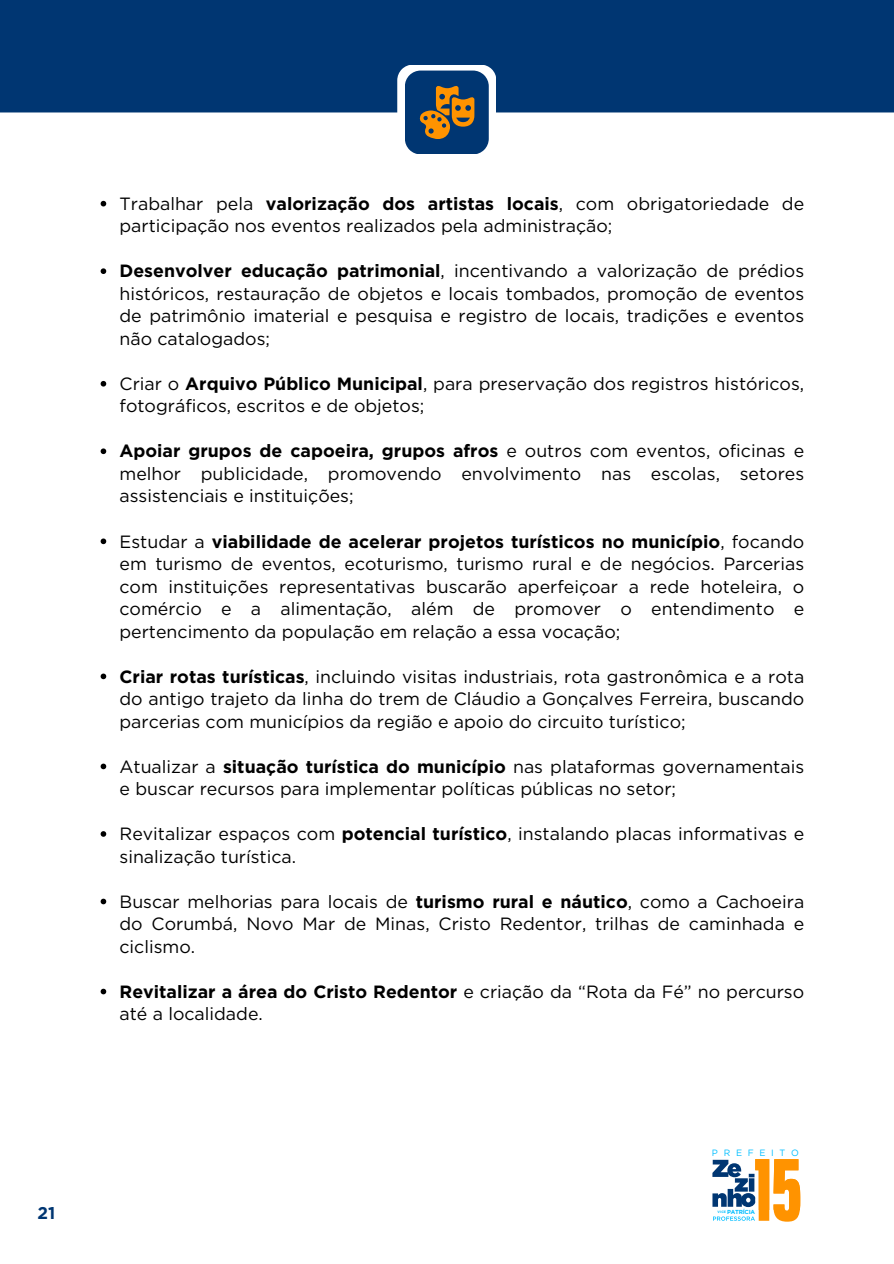
<style>
.page{position:relative;width:894px;height:1264px;background:#fff}
.page>*{position:absolute;margin:0;border:0;box-sizing:border-box;transform-origin:0 0}
.t1{font:17.7px/22.5px "Gotham";color:#000}
.t2{font:700 16.95px "Gotham";color:#003672}
.t3{font:9.15px "Gotham";letter-spacing:.625em;color:#00beff}
.t4{font:700 5.85px "Gotham";letter-spacing:-.035em;color:#00beff}
.s1{font-weight:700}
</style>
<div class="page">
<svg style="left:101px;top:201px;width:5px;height:5px"></svg>
<svg style="left:101px;top:268px;width:5px;height:6px"></svg>
<svg style="left:101px;top:381px;width:5px;height:5px"></svg>
<svg style="left:101px;top:448px;width:5px;height:6px"></svg>
<svg style="left:101px;top:538px;width:5px;height:6px"></svg>
<svg style="left:101px;top:673px;width:5px;height:6px"></svg>
<svg style="left:101px;top:763px;width:5px;height:6px"></svg>
<svg style="left:101px;top:831px;width:5px;height:5px"></svg>
<svg style="left:101px;top:898px;width:5px;height:6px"></svg>
<svg style="left:101px;top:988px;width:5px;height:6px"></svg>
<div style="left:0;top:0;width:893px;height:112px;background:#003672"></div>
<svg style="left:397px;top:65px;width:99px;height:89px"></svg>
<svg style="left:712px;top:1159px;width:88px;height:62px"></svg>
<p class="t2" style="left:37px;top:1202px;width:19px">21</p>
<p class="t1" style="left:119px;top:192px;width:686px">Trabalhar pela <span class="s1">valorização dos artistas locais</span>, com obrigatoriedade de participação nos eventos realizados pela administração;</p>
<p class="t1" style="left:119px;top:260px;width:686px;text-align:justify"><span class="s1">Desenvolver educação patrimonial</span>, incentivando a valorização de prédios históricos, restauração de objetos e locais tombados, promoção de eventos de patrimônio imaterial e pesquisa e registro de locais, tradições e eventos não catalogados;</p>
<p class="t1" style="left:119px;top:372px;width:686px">Criar o <span class="s1">Arquivo Público Municipal</span>, para preservação dos registros históricos, fotográficos, escritos e de objetos;</p>
<p class="t1" style="left:119px;top:440px;width:686px;text-align:justify"><span class="s1">Apoiar grupos de capoeira, grupos afros</span> e outros com eventos, oficinas e melhor publicidade, promovendo envolvimento nas escolas, setores assistenciais e instituições;</p>
<p class="t1" style="left:119px;top:530px;width:686px;text-align:justify">Estudar a <span class="s1">viabilidade de acelerar projetos turísticos no município</span>, focando em turismo de eventos, ecoturismo, turismo rural e de negócios. Parcerias com instituições representativas buscarão aperfeiçoar a rede hoteleira, o comércio e a alimentação, além de promover o entendimento e pertencimento da população em relação a essa vocação;</p>
<p class="t1" style="left:119px;top:665px;width:686px;text-align:justify"><span class="s1">Criar rotas turísticas</span>, incluindo visitas industriais, rota gastronômica e a rota do antigo trajeto da linha do trem de Cláudio a Gonçalves Ferreira, buscando parcerias com municípios da região e apoio do circuito turístico;</p>
<p class="t1" style="left:119px;top:755px;width:686px">Atualizar a <span class="s1">situação turística do município</span> nas plataformas governamentais e buscar recursos para implementar políticas públicas no setor;</p>
<p class="t1" style="left:119px;top:822px;width:686px">Revitalizar espaços com <span class="s1">potencial turístico</span>, instalando placas informativas e sinalização turística.</p>
<p class="t1" style="left:119px;top:890px;width:686px;text-align:justify">Buscar melhorias para locais de <span class="s1">turismo rural e náutico</span>, como a Cachoeira do Corumbá, Novo Mar de Minas, Cristo Redentor, trilhas de caminhada e ciclismo.</p>
<p class="t1" style="left:119px;top:980px;width:686px"><span class="s1">Revitalizar a área do Cristo Redentor</span> e criação da “Rota da Fé” no percurso até a localidade.</p>
<p class="t3" style="left:711px;top:1146px;width:88px">PREFEITO</p>
<p class="t4" style="left:717px;top:1208px;width:39px"><sup>VICE</sup> PATRÍCIA</p>
</div>
